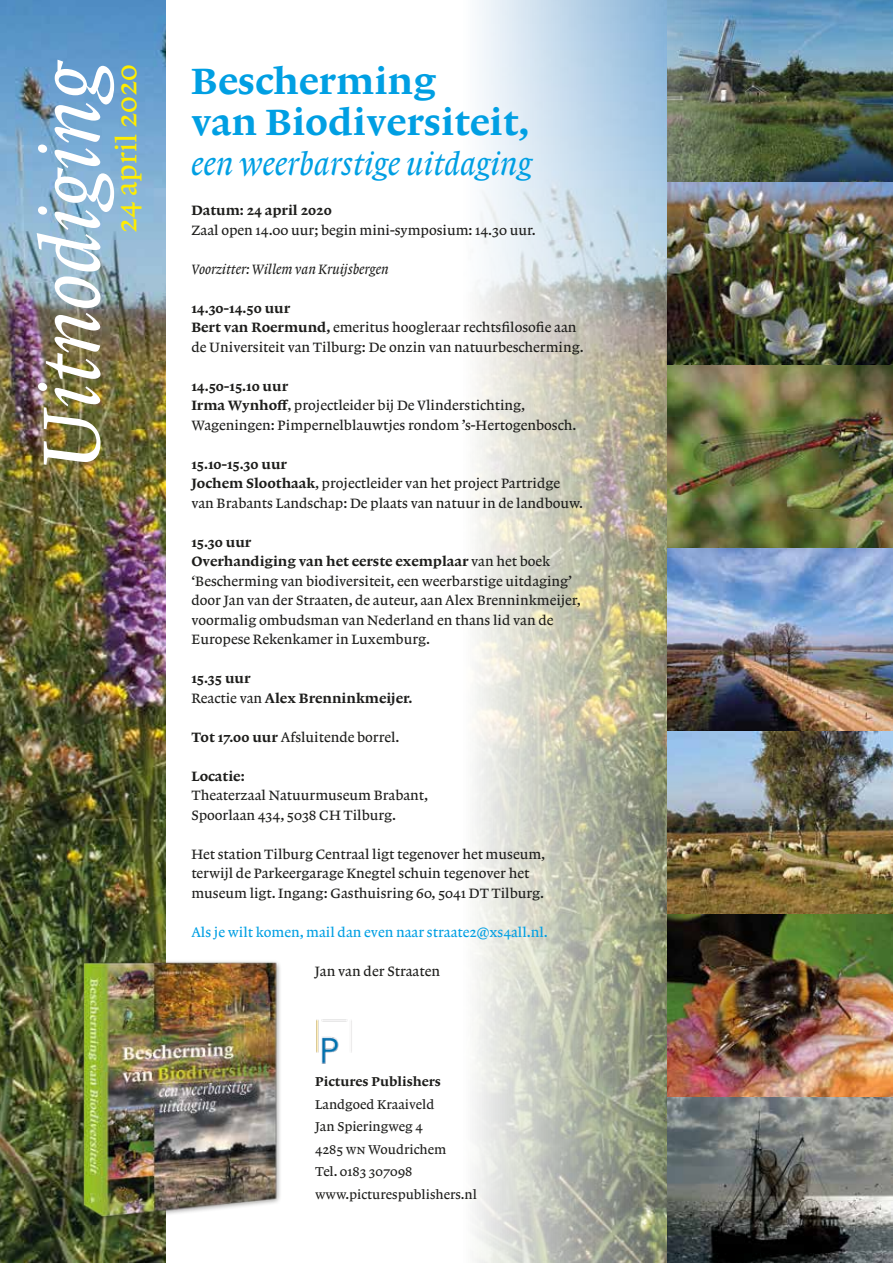
<style>
.page{position:relative;width:893px;height:1263px;background:#fff}
.page>*{position:absolute;margin:0;border:0;box-sizing:border-box;transform-origin:0 0}
.t1{font:85.05px "Lexicon No 1 Italic A";color:#fff}
.t2{font:38.4px/41.2px "Lexicon No 1 Roman D";color:#009fe3}
.t3{font:33px "Lexicon No 1 Italic A";color:#009fe3}
.t4{font:29.7px "Lexicon No 1 Roman A";color:#ffed00}
.t5{font:14.25px/19.5px "Lexicon No 1 Roman A";color:#1d1d1b}
.t6{font:14.25px/19.5px "Lexicon No 1 Roman D";color:#1d1d1b}
.t7{font:14.25px "Lexicon No 1 Roman A";color:#009fe3}
.t8{font:14.25px "Lexicon No 1 Italic A";color:#1d1d1b}
.t9{font:13.5px/22.5px "Lexicon No 1 Roman A";color:#1d1d1b}
.t10{font:13.5px "Lexicon No 1 Roman D";color:#1d1d1b}
.s1{font-family:"Lexicon No 1 Roman D"}
.s2{font-family:"Lexicon No 1 Roman A"}
.s3{font-family:"Lexicon No 1 Roman A Exp"}
</style>
<div class="page">
<img style="left:0;top:0;width:166px;height:1263px">
<img style="left:753px;top:0;width:140px;height:1263px">
<img style="left:475px;top:0;width:278px;height:1263px">
<img style="left:316px;top:1019px;width:36px;height:45px">
<img style="left:77px;top:953px;width:203px;height:303px">
<h1 class="t1" style="left:22px;top:470px;width:415px;rotate:-90deg">Uitnodiging</h1>
<h3 class="t4" style="left:110px;top:233px;width:170px;rotate:-90deg">24 april 2020</h3>
<h2 class="t2" style="left:191px;top:61px;width:339px">Bescherming<br>van Biodiversiteit,</h2>
<h3 class="t3" style="left:191px;top:145px;width:342px">een weerbarstige uitdaging</h3>
<p class="t6" style="left:191px;top:201px;width:142px">Datum: 24 april 2020</p>
<p class="t5" style="left:191px;top:220px;width:346px">Zaal open 14.00 uur; begin mini-symposium: 14.30 uur.</p>
<p class="t8" style="left:191px;top:261px;width:199px">Voorzitter: Willem van Kruijsbergen</p>
<p class="t6" style="left:191px;top:298px;width:100px">14.30-14.50 uur</p>
<p class="t5" style="left:191px;top:318px;width:394px"><span class="s1">Bert van Roermund,</span> emeritus hoogleraar rechtsfilosofie aan de Universiteit van Tilburg: De onzin van natuurbescherming.</p>
<p class="t6" style="left:191px;top:376px;width:98px">14.50-15.10 uur</p>
<p class="t5" style="left:191px;top:396px;width:386px"><span class="s1">Irma Wynhoff</span>, projectleider bij De Vlinderstichting,<br>Wageningen: Pimpernelblauwtjes rondom ’s-Hertogenbosch.</p>
<p class="t6" style="left:191px;top:454px;width:97px">15.10-15.30 uur</p>
<p class="t5" style="left:191px;top:474px;width:393px"><span class="s1">Jochem Sloothaak</span>, projectleider van het project Partridge van Brabants Landschap: De plaats van natuur in de landbouw.</p>
<p class="t6" style="left:191px;top:532px;width:361px">15.30 uur<br>Overhandiging van het eerste exemplaar <span class="s2">van het boek</span></p>
<p class="t5" style="left:191px;top:571px;width:391px">‘Bescherming van biodiversiteit, een weerbarstige uitdaging’ door Jan van der Straaten, de auteur, aan Alex Brenninkmeijer, voormalig ombudsman van Nederland en thans lid van de Europese Rekenkamer in Luxemburg.</p>
<p class="t6" style="left:191px;top:669px;width:223px">15.35 uur<br><span class="s2">Reactie van</span> Alex Brenninkmeijer.</p>
<p class="t5" style="left:191px;top:727px;width:210px"><span class="s1">Tot 17.00 uur</span> Afsluitende borrel.</p>
<p class="t6" style="left:191px;top:766px;width:55px">Locatie:</p>
<p class="t5" style="left:191px;top:786px;width:238px">Theaterzaal Natuurmuseum Brabant,<br>Spoorlaan 434, 5038 CH Tilburg.</p>
<p class="t5" style="left:191px;top:844px;width:355px">Het station Tilburg Centraal ligt tegenover het museum, terwijl de Parkeergarage Knegtel schuin tegenover het museum ligt. Ingang: Gasthuisring 60, 5041 DT Tilburg.</p>
<p class="t7" style="left:191px;top:924px;width:358px">Als je wilt komen, mail dan even naar straate2@xs4all.nl.</p>
<p class="t5" style="left:315px;top:962px;width:127px">Jan van der Straaten</p>
<p class="t10" style="left:315px;top:1074px;width:127px">Pictures Publishers</p>
<p class="t9" style="left:315px;top:1093px;width:163px">Landgoed Kraaiveld<br>Jan Spieringweg 4<br>4285 <span class="s3">wn</span> Woudrichem<br>Tel. 0183 307098 www.picturespublishers.nl</p>
</div>
